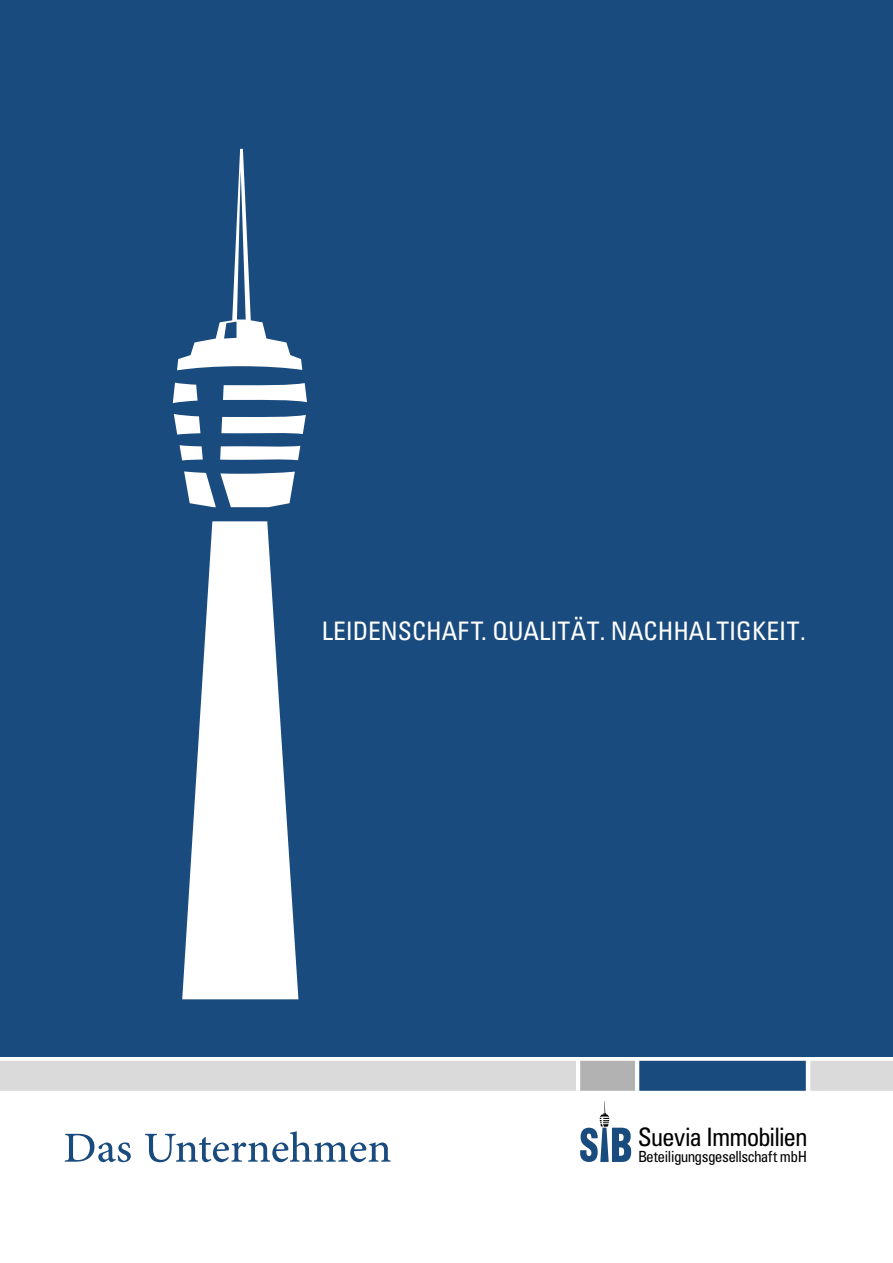
<style>
.page{position:relative;width:893px;height:1263px;background:#fff}
.page>*{position:absolute;margin:0;border:0;box-sizing:border-box;transform-origin:0 0}
.t1{font:60px "Adobe Arabic";color:#1a4b7e}
.t2{font:condensed 25.5px "Univers";color:#fff}
.t3{font:condensed 25.35px "Univers";letter-spacing:-.05em;color:#000}
.t4{font:condensed 15.3px "Univers";letter-spacing:-.035em;color:#000}
</style>
<div class="page">
<div style="left:0;top:1061px;width:576px;height:30px;background:#dadada"></div>
<div style="left:580px;top:1061px;width:55px;height:30px;background:#b3b2b2"></div>
<div style="left:810px;top:1061px;width:83px;height:30px;background:#dadada"></div>
<div style="left:639px;top:1061px;width:167px;height:30px;background:#1a4b7e"></div>
<svg style="left:580px;top:1101px;width:51px;height:61px"></svg>
<div style="left:0;top:0;width:893px;height:1057px;background:#1a4b7e"></div>
<svg style="left:182px;top:521px;width:116px;height:478px;fill:#fff"></svg>
<svg style="left:177px;top:149px;width:125px;height:221px"></svg>
<svg style="left:221px;top:415px;width:85px;height:19px;background:#dbe3ea"></svg>
<svg style="left:223px;top:383px;width:84px;height:19px"></svg>
<svg style="left:173px;top:383px;width:25px;height:20px"></svg>
<svg style="left:220px;top:446px;width:80px;height:14px"></svg>
<svg style="left:174px;top:414px;width:26px;height:21px"></svg>
<svg style="left:184px;top:471px;width:111px;height:36px"></svg>
<svg style="left:180px;top:445px;width:23px;height:15px"></svg>
<p class="t2" style="left:322px;top:615px;width:485px">LEIDENSCHAFT. QUALITÄT. NACHHALTIGKEIT.</p>
<h1 class="t1" style="left:63px;top:1106px;width:330px">Das Unternehmen</h1>
<p class="t3" style="left:638px;top:1121px;width:171px">Suevia Immobilien</p>
<p class="t4" style="left:638px;top:1147px;width:171px">Beteiligungsgesellschaft mbH</p>
</div>
